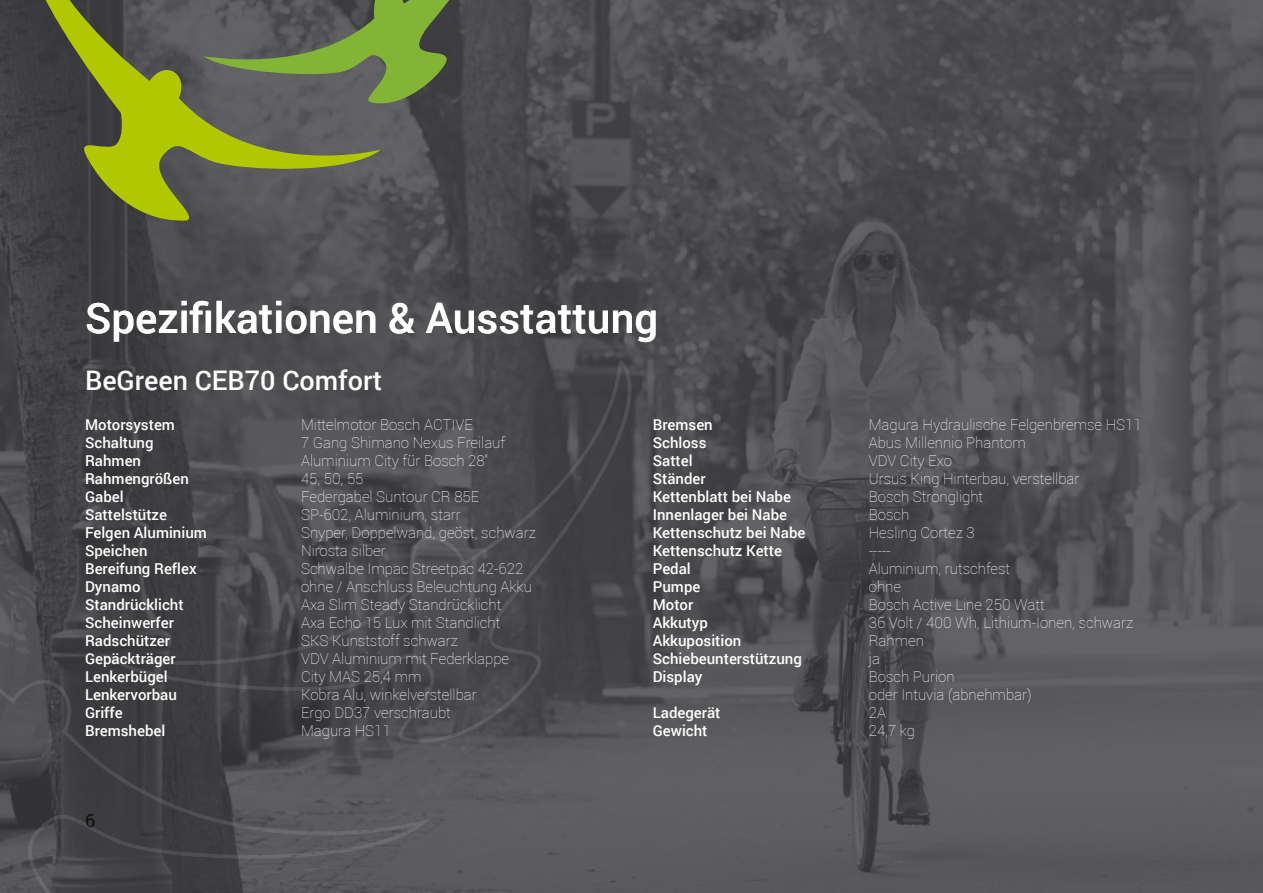
<style>
.page{position:relative;width:1263px;height:893px;background:#fff}
.page>*{position:absolute;margin:0;border:0;box-sizing:border-box;transform-origin:0 0}
.t1{font:500 42px "Roboto";color:#fff}
.t2{font:500 27px "Roboto";color:#fff}
.t3{font:18px "Roboto";color:#000}
.t4{font:100 15px/18px "Roboto";color:#fff}
.t5{font:500 15px "Roboto";color:#fff}
</style>
<div class="page">
<img style="left:0;top:0;width:1262px;height:893px">
<svg style="left:0;top:362px;width:633px;height:531px;background:#4a494c"></svg>
<svg style="left:1262px;top:5px;width:1px;height:246px"></svg>
<svg style="left:23px;top:0;width:358px;height:221px;background:#676d39"></svg>
<svg style="left:203px;top:0;width:295px;height:111px;background:#616d4e"></svg>
<h1 class="t1" style="left:85px;top:289px;width:575px">Spezifikationen &amp; Ausstattung</h1>
<h2 class="t2" style="left:85px;top:361px;width:299px">BeGreen CEB70 Comfort</h2>
<p class="t5" style="left:85px;top:414px;width:91px">Motorsystem</p>
<p class="t4" style="left:301px;top:415px;width:173px">Mittelmotor Bosch ACTIVE</p>
<p class="t5" style="left:85px;top:432px;width:70px">Schaltung</p>
<p class="t4" style="left:301px;top:433px;width:206px">7 Gang Shimano Nexus Freilauf</p>
<p class="t5" style="left:85px;top:450px;width:58px">Rahmen</p>
<p class="t4" style="left:301px;top:451px;width:189px">Aluminium City für Bosch 28“</p>
<p class="t5" style="left:85px;top:468px;width:105px">Rahmengrößen</p>
<p class="t4" style="left:301px;top:469px;width:64px">45, 50, 55</p>
<p class="t5" style="left:85px;top:486px;width:40px">Gabel</p>
<p class="t4" style="left:301px;top:487px;width:180px">Federgabel Suntour CR 85E</p>
<p class="t5" style="left:85px;top:504px;width:83px">Sattelstütze</p>
<p class="t4" style="left:301px;top:505px;width:161px">SP-602, Aluminium, starr</p>
<p class="t5" style="left:85px;top:522px;width:123px">Felgen Aluminium</p>
<p class="t4" style="left:301px;top:523px;width:236px">Snyper, Doppelwand, geöst, schwarz</p>
<p class="t5" style="left:85px;top:540px;width:64px">Speichen</p>
<p class="t4" style="left:301px;top:541px;width:86px">Nirosta silber</p>
<p class="t5" style="left:85px;top:558px;width:113px">Bereifung Reflex</p>
<p class="t4" style="left:301px;top:559px;width:224px">Schwalbe Impac Streetpac 42-622</p>
<p class="t5" style="left:85px;top:576px;width:57px">Dynamo</p>
<p class="t4" style="left:301px;top:577px;width:232px">ohne / Anschluss Beleuchtung Akku</p>
<p class="t5" style="left:85px;top:594px;width:100px">Standrücklicht</p>
<p class="t4" style="left:301px;top:595px;width:202px">Axa Slim Steady Standrücklicht</p>
<p class="t5" style="left:85px;top:612px;width:90px">Scheinwerfer</p>
<p class="t4" style="left:301px;top:613px;width:201px">Axa Echo 15 Lux mit Standlicht</p>
<p class="t5" style="left:85px;top:630px;width:87px">Radschützer</p>
<p class="t4" style="left:301px;top:631px;width:158px">SKS Kunststoff schwarz</p>
<p class="t5" style="left:85px;top:648px;width:92px">Gepäckträger</p>
<p class="t4" style="left:301px;top:649px;width:210px">VDV Aluminium mit Federklappe</p>
<p class="t5" style="left:85px;top:666px;width:84px">Lenkerbügel</p>
<p class="t4" style="left:301px;top:667px;width:122px">City MAS 25,4 mm</p>
<p class="t5" style="left:85px;top:684px;width:93px">Lenkervorbau</p>
<p class="t4" style="left:301px;top:685px;width:177px">Kobra Alu, winkelverstellbar</p>
<p class="t5" style="left:85px;top:702px;width:39px">Griffe</p>
<p class="t4" style="left:301px;top:703px;width:151px">Ergo DD37 verschraubt</p>
<p class="t5" style="left:85px;top:720px;width:82px">Bremshebel</p>
<p class="t4" style="left:301px;top:721px;width:91px">Magura HS11</p>
<p class="t3" style="left:85px;top:808px;width:12px">6</p>
<p class="t5" style="left:653px;top:414px;width:62px">Bremsen</p>
<p class="t4" style="left:869px;top:415px;width:274px">Magura Hydraulische Felgenbremse HS11</p>
<p class="t5" style="left:653px;top:432px;width:55px">Schloss</p>
<p class="t4" style="left:869px;top:433px;width:159px">Abus Millennio Phantom</p>
<p class="t5" style="left:653px;top:450px;width:41px">Sattel</p>
<p class="t4" style="left:869px;top:451px;width:85px">VDV City Exo</p>
<p class="t5" style="left:653px;top:468px;width:54px">Ständer</p>
<p class="t4" style="left:869px;top:469px;width:212px">Ursus King Hinterbau, verstellbar</p>
<p class="t5" style="left:653px;top:486px;width:140px">Kettenblatt bei Nabe</p>
<p class="t4" style="left:869px;top:487px;width:116px">Bosch Stronglight</p>
<p class="t5" style="left:653px;top:504px;width:136px">Innenlager bei Nabe</p>
<p class="t4" style="left:869px;top:505px;width:42px">Bosch</p>
<p class="t5" style="left:653px;top:522px;width:154px">Kettenschutz bei Nabe</p>
<p class="t4" style="left:869px;top:523px;width:107px">Hesling Cortez 3</p>
<p class="t5" style="left:653px;top:540px;width:131px">Kettenschutz Kette</p>
<p class="t4" style="left:869px;top:541px;width:24px">-----</p>
<p class="t5" style="left:653px;top:558px;width:40px">Pedal</p>
<p class="t4" style="left:869px;top:559px;width:143px">Aluminium, rutschfest</p>
<p class="t5" style="left:653px;top:576px;width:49px">Pumpe</p>
<p class="t4" style="left:869px;top:577px;width:34px">ohne</p>
<p class="t5" style="left:653px;top:594px;width:42px">Motor</p>
<p class="t4" style="left:869px;top:595px;width:177px">Bosch Active Line 250 Watt</p>
<p class="t5" style="left:653px;top:612px;width:57px">Akkutyp</p>
<p class="t4" style="left:869px;top:613px;width:266px">36 Volt / 400 Wh, Lithium-Ionen, schwarz</p>
<p class="t5" style="left:653px;top:630px;width:90px">Akkuposition</p>
<p class="t4" style="left:869px;top:631px;width:57px">Rahmen</p>
<p class="t5" style="left:653px;top:648px;width:151px">Schiebeunterstützung</p>
<p class="t4" style="left:869px;top:649px;width:13px">ja</p>
<p class="t5" style="left:653px;top:666px;width:51px">Display</p>
<p class="t4" style="left:869px;top:667px;width:164px">Bosch Purion<br>oder Intuvia (abnehmbar)</p>
<p class="t5" style="left:653px;top:702px;width:69px">Ladegerät</p>
<p class="t4" style="left:869px;top:703px;width:19px">2A</p>
<p class="t5" style="left:653px;top:720px;width:56px">Gewicht</p>
<p class="t4" style="left:869px;top:721px;width:48px">24,7 kg</p>
</div>
